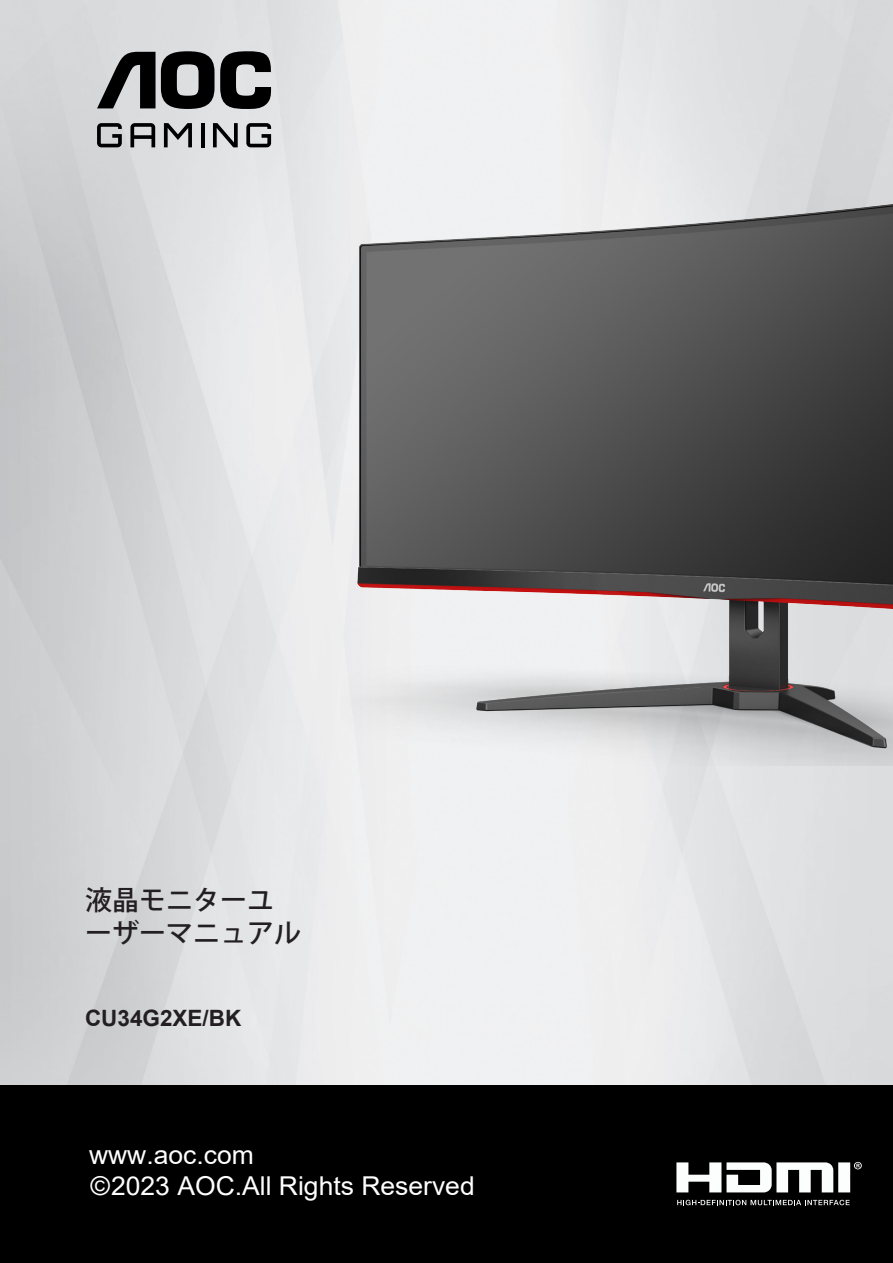
<style>
.page{position:relative;width:893px;height:1263px;background:#fff}
.page>*{position:absolute;margin:0;border:0;box-sizing:border-box;transform-origin:0 0}
.无间隔{font:500 27px "Koz Go Pr 6 N";color:#231f20}
.t1{font:25.95px/31.2px "Arial";color:#fefefe}
.无间隔-2{font:700 22.5px "Arial";color:#231f20}
</style>
<div class="page">
<img style="left:0;top:0;width:893px;height:1086px">
<div style="left:0;top:1086px;width:893px;height:177px;background:#000"></div>
<svg style="left:246px;top:123px;width:25px;height:24px"></svg>
<svg style="left:213px;top:123px;width:25px;height:24px"></svg>
<hr style="left:201px;top:123px;width:3px;height:24px;background:#000001">
<svg style="left:164px;top:123px;width:28px;height:24px"></svg>
<svg style="left:130px;top:123px;width:25px;height:24px"></svg>
<svg style="left:97px;top:123px;width:25px;height:24px"></svg>
<svg style="left:220px;top:51px;width:51px;height:58px;background:#535354"></svg>
<svg style="left:97px;top:51px;width:117px;height:58px;background:#5c5d5e"></svg>
<img style="left:341px;top:174px;width:552px;height:591px">
<svg style="left:677px;top:1200px;width:173px;height:5px"></svg>
<svg style="left:676px;top:1162px;width:186px;height:30px"></svg>
<p class="无间隔" style="left:85px;top:885px;width:190px">液晶モニターユ</p>
<p class="无间隔" style="left:85px;top:918px;width:217px">ーザーマニュアル</p>
<p class="无间隔-2" style="left:85px;top:1003px;width:158px">CU34G2XE/BK</p>
<p class="t1" style="left:89px;top:1139px;width:387px">www.aoc.com<br>©2023 AOC.All Rights Reserved</p>
</div>
